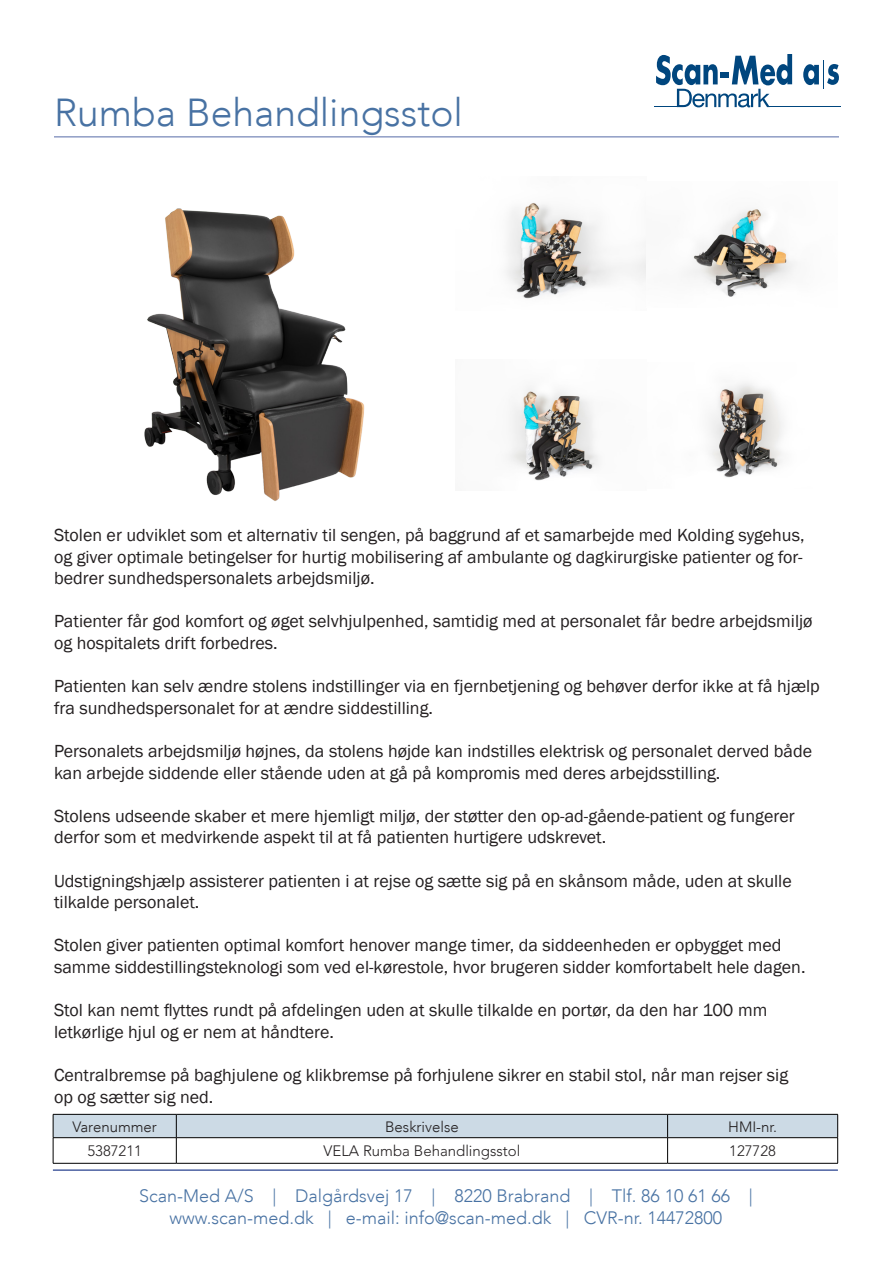
<style>
.page{position:relative;width:893px;height:1263px;background:#fff}
.page>*{position:absolute;margin:0;border:0;box-sizing:border-box;transform-origin:0 0}
.t1{font:300 39px "Avenir LT";color:#4872a3}
.t2{font:18px/21.6px "Franklin Gothic";color:#231f20}
.t3{font:300 18px/21.6px "Avenir LT";color:#4872a3;text-align:center}
.Sund__avis_-_tabel_t{font:300 15px "Avenir LT Std";color:#231f20}
.Sund__avis_-_tabel_t-2{font:300 15px "Avenir LT";color:#231f20}
</style>
<div class="page">
<svg style="left:803px;top:61px;width:36px;height:28px"></svg>
<hr style="left:769px;top:107px;width:72px;height:1px;background:#00467e">
<svg style="left:654px;top:54px;width:138px;height:54px"></svg>
<hr style="left:54px;top:136px;width:785px;height:2px;background:#253f8e">
<hr style="left:53px;top:1169px;width:785px;height:2px;background:#253f8e">
<hr style="left:53px;top:1163px;width:123px;height:1px;background:#000">
<hr style="left:176px;top:1163px;width:492px;height:1px;background:#000">
<hr style="left:668px;top:1163px;width:170px;height:1px;background:#000">
<svg style="left:53px;top:1114px;width:785px;height:49px"></svg>
<img style="left:144px;top:208px;width:221px;height:293px">
<img style="left:506px;top:202px;width:140px;height:97px">
<img style="left:686px;top:209px;width:109px;height:88px">
<img style="left:709px;top:383px;width:74px;height:95px">
<img style="left:508px;top:386px;width:91px;height:95px">
<p class="t1" style="left:54px;top:90px;width:410px">Rumba Behandlingsstol</p>
<p class="t2" style="left:54px;top:525px;width:752px">Stolen er udviklet som et alternativ til sengen, på baggrund af et samarbejde med Kolding sygehus,</p>
<p class="t2" style="left:54px;top:546px;width:750px">og giver optimale betingelser for hurtig mobilisering af ambulante og dagkirurgiske patienter og for&shy;bedrer sundhedspersonalets arbejdsmiljø.</p>
<p class="t2" style="left:54px;top:611px;width:760px">Patienter får god komfort og øget selvhjulpenhed, samtidig med at personalet får bedre arbejdsmiljø</p>
<p class="t2" style="left:54px;top:633px;width:225px">og hospitalets drift forbedres.</p>
<p class="t2" style="left:54px;top:676px;width:767px">Patienten kan selv ændre stolens indstillinger via en fjernbetjening og behøver derfor ikke at få hjælp fra sundhedspersonalet for at ændre siddestilling.</p>
<p class="t2" style="left:54px;top:741px;width:760px">Personalets arbejdsmiljø højnes, da stolens højde kan indstilles elektrisk og personalet derved både kan arbejde siddende eller stående uden at gå på kompromis med deres arbejdsstilling.</p>
<p class="t2" style="left:54px;top:805px;width:742px">Stolens udseende skaber et mere hjemligt miljø, der støtter den op-ad-gående-patient og fungerer</p>
<p class="t2" style="left:54px;top:827px;width:554px">derfor som et medvirkende aspekt til at få patienten hurtigere udskrevet.</p>
<p class="t2" style="left:54px;top:870px;width:739px">Udstigningshjælp assisterer patienten i at rejse og sætte sig på en skånsom måde, uden at skulle tilkalde personalet.</p>
<p class="t2" style="left:54px;top:935px;width:753px">Stolen giver patienten optimal komfort henover mange timer, da siddeenheden er opbygget med samme siddestillingsteknologi som ved el-kørestole, hvor brugeren sidder komfortabelt hele dagen.</p>
<p class="t2" style="left:54px;top:1000px;width:715px">Stol kan nemt flyttes rundt på afdelingen uden at skulle tilkalde en portør, da den har 100 mm</p>
<p class="t2" style="left:54px;top:1021px;width:281px">letkørlige hjul og er nem at håndtere.</p>
<p class="t2" style="left:54px;top:1065px;width:736px">Centralbremse på baghjulene og klikbremse på forhjulene sikrer en stabil stol, når man rejser sig</p>
<p class="t2" style="left:54px;top:1086px;width:161px">op og sætter sig ned.</p>
<p class="Sund__avis_-_tabel_t-2" style="left:72px;top:1118px;width:86px">Varenummer</p>
<p class="Sund__avis_-_tabel_t-2" style="left:385px;top:1118px;width:75px">Beskrivelse</p>
<p class="Sund__avis_-_tabel_t-2" style="left:728px;top:1118px;width:50px">HMI-nr.</p>
<p class="Sund__avis_-_tabel_t" style="left:87px;top:1142px;width:56px">5387211</p>
<p class="Sund__avis_-_tabel_t" style="left:324px;top:1142px;width:198px">VELA Rumba Behandlingsstol</p>
<p class="Sund__avis_-_tabel_t" style="left:729px;top:1142px;width:48px">127728</p>
<p class="t3" style="left:139px;top:1185px;width:615px">Scan-Med A/S | Dalgårdsvej 17 | 8220 Brabrand | Tlf. 86 10 61 66 | www.scan-med.dk | e-mail: info@scan-med.dk | CVR-nr. 14472800</p>
</div>
